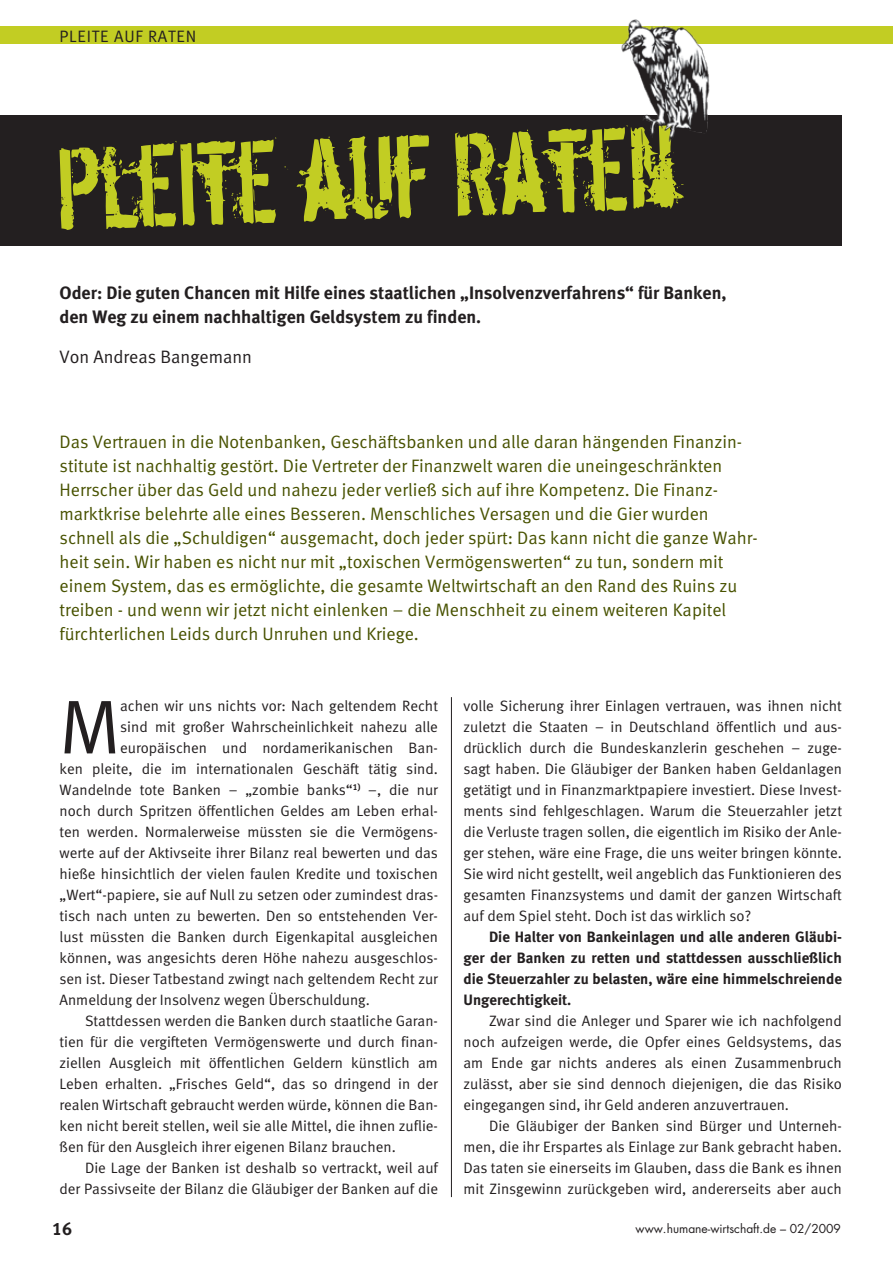
<style>
.page{position:relative;width:893px;height:1263px;background:#fff}
.page>*{position:absolute;margin:0;border:0;box-sizing:border-box;transform-origin:0 0}
.t1{font:76.2px "Meta Normal LF";color:#231f20}
.t2{font:18px/24px "Meta Normal LF";color:#485200}
.t3{font:18px/24px "Meta Bold LF";color:#231f20}
.t4{font:18px "Meta Normal LF";color:#231f20}
.t5{font:16.5px "Meta Normal LF";letter-spacing:.05em;color:#231f20}
.t6{font:15px/21px "Meta Normal LF";color:#231f20;text-align:justify}
.t7{font:15px/21px "Meta Bold LF";color:#231f20;text-align:justify}
.t8{font:12px "Futura";color:#231f20}
</style>
<div class="page">
<div style="left:0;top:115px;width:842px;height:130px;background:#231f20"></div>
<hr style="left:451px;top:697px;width:1px;height:500px;background:#231f20">
<svg style="left:60px;top:127px;width:624px;height:103px"></svg>
<div style="left:0;top:27px;width:893px;height:17px;background:#c2cd23"></div>
<img style="left:619px;top:19px;width:94px;height:122px">
<p class="t5" style="left:60px;top:26px;width:138px">PLEITE AUF RATEN</p>
<p class="t3" style="left:60px;top:280px;width:669px">Oder: Die guten Chancen mit Hilfe eines staatlichen „Insolvenzverfahrens“ für Banken, den Weg zu einem nachhaltigen Geldsystem zu finden.</p>
<p class="t4" style="left:60px;top:346px;width:194px">Von Andreas Bangemann</p>
<p class="t2" style="left:60px;top:430px;width:700px">Das Vertrauen in die Notenbanken, Geschäftsbanken und alle daran hängenden Finanzin&shy;stitute ist nachhaltig gestört. Die Vertreter der Finanzwelt waren die uneingeschränkten Herrscher über das Geld und nahezu jeder verließ sich auf ihre Kompetenz. Die Finanz&shy;marktkrise belehrte alle eines Besseren. Menschliches Versagen und die Gier wurden schnell als die „Schuldigen“ ausgemacht, doch jeder spürt: Das kann nicht die ganze Wahr&shy;heit sein. Wir haben es nicht nur mit „toxischen Vermögenswerten“ zu tun, sondern mit einem System, das es ermöglichte, die gesamte Weltwirtschaft an den Rand des Ruins zu treiben - und wenn wir jetzt nicht einlenken – die Menschheit zu einem weiteren Kapitel fürchterlichen Leids durch Unruhen und Kriege.</p>
<h1 class="t1" style="left:60px;top:683px;width:62px">M</h1>
<p class="t6" style="left:120px;top:695px;width:319px">achen wir uns nichts vor: Nach geltendem Recht</p>
<p class="t6" style="left:120px;top:716px;width:319px">sind mit großer Wahrscheinlichkeit nahezu alle</p>
<p class="t6" style="left:120px;top:737px;width:319px">europäischen und nordamerikanischen Ban-</p>
<p class="t6" style="left:60px;top:758px;width:380px">ken pleite, die im internationalen Geschäft tätig sind.</p>
<p class="t6" style="left:60px;top:779px;width:380px">Wandelnde tote Banken – „zombie banks“<sup>1)</sup> –, die nur</p>
<p class="t6" style="left:60px;top:800px;width:380px">noch durch Spritzen öffentlichen Geldes am Leben erhal-</p>
<p class="t6" style="left:60px;top:821px;width:380px">ten werden. Normalerweise müssten sie die Vermögens-</p>
<p class="t6" style="left:60px;top:842px;width:380px">werte auf der Aktivseite ihrer Bilanz real bewerten und das</p>
<p class="t6" style="left:60px;top:863px;width:380px">hieße hinsichtlich der vielen faulen Kredite und toxischen</p>
<p class="t6" style="left:60px;top:884px;width:380px">„Wert“-papiere, sie auf Null zu setzen oder zumindest dras-</p>
<p class="t6" style="left:60px;top:905px;width:380px">tisch nach unten zu bewerten. Den so entstehenden Ver-</p>
<p class="t6" style="left:60px;top:926px;width:380px">lust müssten die Banken durch Eigenkapital ausgleichen</p>
<p class="t6" style="left:60px;top:947px;width:380px">können, was angesichts deren Höhe nahezu ausgeschlos-</p>
<p class="t6" style="left:60px;top:968px;width:380px">sen ist. Dieser Tatbestand zwingt nach geltendem Recht zur</p>
<p class="t6" style="left:60px;top:989px;width:312px">Anmeldung der Insolvenz wegen Überschuldung.</p>
<p class="t6" style="left:85px;top:1010px;width:354px">Stattdessen werden die Banken durch staatliche Garan-</p>
<p class="t6" style="left:60px;top:1031px;width:380px">tien für die vergifteten Vermögenswerte und durch finan-</p>
<p class="t6" style="left:60px;top:1052px;width:380px">ziellen Ausgleich mit öffentlichen Geldern künstlich am</p>
<p class="t6" style="left:60px;top:1073px;width:380px">Leben erhalten. „Frisches Geld“, das so dringend in der</p>
<p class="t6" style="left:60px;top:1094px;width:380px">realen Wirtschaft gebraucht werden würde, können die Ban-</p>
<p class="t6" style="left:60px;top:1115px;width:380px">ken nicht bereit stellen, weil sie alle Mittel, die ihnen zuflie-</p>
<p class="t6" style="left:60px;top:1136px;width:338px">ßen für den Ausgleich ihrer eigenen Bilanz brauchen.</p>
<p class="t6" style="left:85px;top:1157px;width:354px">Die Lage der Banken ist deshalb so vertrackt, weil auf</p>
<p class="t6" style="left:60px;top:1178px;width:380px">der Passivseite der Bilanz die Gläubiger der Banken auf die</p>
<p class="t6" style="left:463px;top:695px;width:380px">volle Sicherung ihrer Einlagen vertrauen, was ihnen nicht zuletzt die Staaten – in Deutschland öffentlich und aus&shy;drücklich durch die Bundeskanzlerin geschehen – zuge&shy;sagt haben. Die Gläubiger der Banken haben Geldanlagen getätigt und in Finanzmarktpapiere investiert. Diese Invest&shy;ments sind fehlgeschlagen. Warum die Steuerzahler jetzt die Verluste tragen sollen, die eigentlich im Risiko der Anle&shy;ger stehen, wäre eine Frage, die uns weiter bringen könnte.<br>Sie wird nicht gestellt, weil angeblich das Funktionieren des gesamten Finanzsystems und damit der ganzen Wirtschaft auf dem Spiel steht. Doch ist das wirklich so?</p>
<p class="t7" style="left:463px;top:926px;width:380px;text-indent:26px">Die Halter von Bankeinlagen und alle anderen Gläubi&shy;ger der Banken zu retten und stattdessen ausschließlich die Steuerzahler zu belasten, wäre eine himmelschreiende Ungerechtigkeit.</p>
<p class="t6" style="left:463px;top:1010px;width:380px;text-indent:26px">Zwar sind die Anleger und Sparer wie ich nachfolgend noch aufzeigen werde, die Opfer eines Geldsystems, das am Ende gar nichts anderes als einen Zusammenbruch zulässt, aber sie sind dennoch diejenigen, die das Risiko eingegangen sind, ihr Geld anderen anzuvertrauen.</p>
<p class="t6" style="left:463px;top:1115px;width:380px;text-indent:26px">Die Gläubiger der Banken sind Bürger und Unterneh&shy;men, die ihr Erspartes als Einlage zur Bank gebracht haben.<br>Das taten sie einerseits im Glauben, dass die Bank es ihnen mit Zinsgewinn zurückgeben wird, andererseits aber auch</p>
<p class="t3" style="left:52px;top:1216px;width:22px">16</p>
<p class="t8" style="left:636px;top:1220px;width:207px">www.humane-wirtschaft.de – 02/2009</p>
</div>
